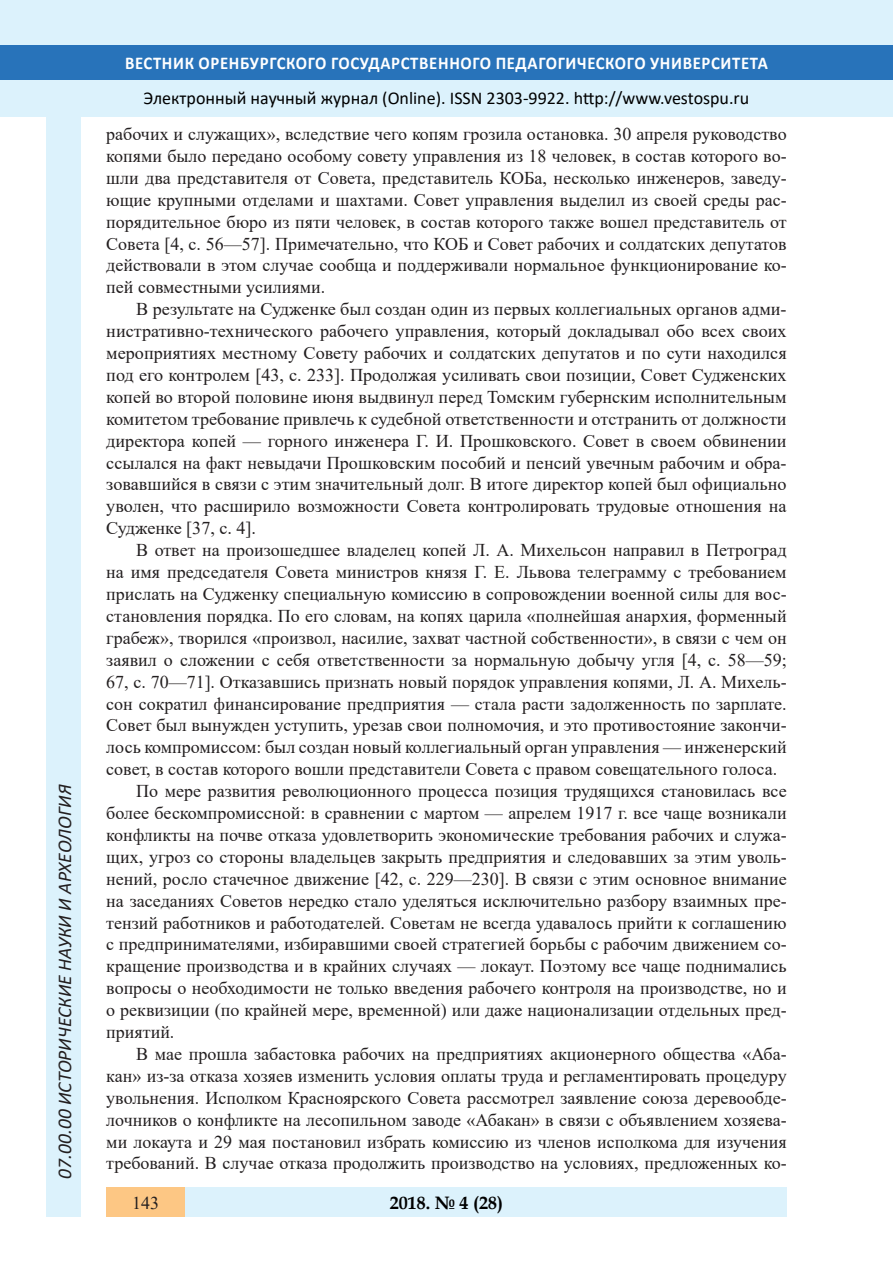
<style>
.page{position:relative;width:893px;height:1263px;background:#fff}
.page>*{position:absolute;margin:0;border:0;box-sizing:border-box;transform-origin:0 0}
.t1{font:italic 19.5px "Calibri";color:#231f20}
.Стиль2{font:18px/21.9px "Times New Roman";color:#231f20;text-align:justify}
.t2{font:18px "Calibri";color:#000}
.t3{font:700 18px "Calibri";letter-spacing:.04em;color:#fff;scale:.93 1}
.t4{font:700 18px "Book Antiqua";color:#000}
</style>
<div class="page">
<div style="left:0;top:0;width:893px;height:116px;background:#dcf2fc"></div>
<div style="left:0;top:45px;width:893px;height:34px;background:#2873ba"></div>
<div style="left:47px;top:116px;width:34px;height:1101px;background:#dcf2fc"></div>
<div style="left:106px;top:1188px;width:681px;height:29px;background:#dcf2fc"></div>
<div style="left:106px;top:1188px;width:79px;height:29px;background:#fdc784"></div>
<p class="t1" style="left:51px;top:1179px;width:395px;rotate:-90deg">07.00.00 ИСТОРИЧЕСКИЕ НАУКИ И АРХЕОЛОГИЯ</p>
<p class="t1" style="left:51px;top:1105px;width:206px;rotate:-90deg">БИОЛОГИЧЕСКИЕ НАУКИ</p>
<p class="t1" style="left:51px;top:1169px;width:11px;rotate:-90deg">3</p>
<p class="t3" style="left:125px;top:50px;width:693px">ВЕСТНИК ОРЕНБУРГСКОГО ГОСУДАРСТВЕННОГО ПЕДАГОГИЧЕСКОГО УНИВЕРСИТЕТА</p>
<p class="t2" style="left:144px;top:85px;width:607px">Электронный научный журнал (Online). ISSN 2303-9922. http://www.vestospu.ru</p>
<p class="t2" style="left:583px;top:85px;width:13px">t</p>
<p class="t2" style="left:583px;top:85px;width:13px">t</p>
<p class="Стиль2" style="left:106px;top:122px;width:682px">рабочих и служащих», вследствие чего копям грозила остановка. 30 апреля руководство копями было передано особому совету управления из 18 человек, в состав которого во&shy;шли два представителя от Совета, представитель КОБа, несколько инженеров, заведу&shy;ющие крупными отделами и шахтами. Совет управления выделил из своей среды рас&shy;порядительное бюро из пяти человек, в состав которого также вошел представитель от Совета [4, с. 56—57]. Примечательно, что КОБ и Совет рабочих и солдатских депутатов действовали в этом случае сообща и поддерживали нормальное функционирование ко&shy;пей совместными усилиями.</p>
<p class="Стиль2" style="left:106px;top:298px;width:682px;text-indent:30px">В результате на Судженке был создан один из первых коллегиальных органов адми&shy;нистративно-технического рабочего управления, который докладывал обо всех своих мероприятиях местному Совету рабочих и солдатских депутатов и по сути находился под его контролем [43, с. 233]. Продолжая усиливать свои позиции, Совет Судженских копей во второй половине июня выдвинул перед Томским губернским исполнительным комитетом требование привлечь к судебной ответственности и отстранить от должности директора копей — горного инженера Г. И. Прошковского. Совет в своем обвинении ссылался на факт невыдачи Прошковским пособий и пенсий увечным рабочим и обра&shy;зовавшийся в связи с этим значительный долг. В итоге директор копей был официально уволен, что расширило возможности Совета контролировать трудовые отношения на Судженке [37, с. 4].</p>
<p class="Стиль2" style="left:106px;top:539px;width:682px;text-indent:30px">В ответ на произошедшее владелец копей Л. А. Михельсон направил в Петроград на имя председателя Совета министров князя Г. Е. Львова телеграмму с требованием прислать на Судженку специальную комиссию в сопровождении военной силы для вос&shy;становления порядка. По его словам, на копях царила «полнейшая анархия, форменный грабеж», творился «произвол, насилие, захват частной собственности», в связи с чем он заявил о сложении с себя ответственности за нормальную добычу угля [4, с. 58—59; 67, с. 70—71]. Отказавшись признать новый порядок управления копями, Л. А. Михель&shy;сон сократил финансирование предприятия — стала расти задолженность по зарплате.<br>Совет был вынужден уступить, урезав свои полномочия, и это противостояние закончи&shy;лось компромиссом: был создан новый коллегиальный орган управления — инженерский совет, в состав которого вошли представители Совета с правом совещательного голоса.</p>
<p class="Стиль2" style="left:106px;top:779px;width:682px;text-indent:30px">По мере развития революционного процесса позиция трудящихся становилась все более бескомпромиссной: в сравнении с мартом — апрелем 1917 г. все чаще возникали конфликты на почве отказа удовлетворить экономические требования рабочих и служа&shy;щих, угроз со стороны владельцев закрыть предприятия и следовавших за этим уволь&shy;нений, росло стачечное движение [42, с. 229—230]. В связи с этим основное внимание на заседаниях Советов нередко стало уделяться исключительно разбору взаимных пре&shy;тензий работников и работодателей. Советам не всегда удавалось прийти к соглашению с предпринимателями, избиравшими своей стратегией борьбы с рабочим движением со&shy;кращение производства и в крайних случаях — локаут. Поэтому все чаще поднимались вопросы о необходимости не только введения рабочего контроля на производстве, но и о реквизиции (по крайней мере, временной) или даже национализации отдельных пред&shy;приятий.</p>
<p class="Стиль2" style="left:106px;top:1042px;width:682px;text-indent:30px">В мае прошла забастовка рабочих на предприятиях акционерного общества «Аба&shy;кан» из-за отказа хозяев изменить условия оплаты труда и регламентировать процедуру увольнения. Исполком Красноярского Совета рассмотрел заявление союза деревообде&shy;лочников о конфликте на лесопильном заводе «Абакан» в связи с объявлением хозяева&shy;ми локаута и 29 мая постановил избрать комиссию из членов исполкома для изучения требований. В случае отказа продолжить производство на условиях, предложенных ко-</p>
<p class="t4" style="left:390px;top:1190px;width:115px">2018. № 4 (28)</p>
<p class="Стиль2" style="left:132px;top:1191px;width:28px">143</p>
<p class="t4" style="left:460px;top:1190px;width:39px">2 6</p>
<p class="t4" style="left:460px;top:1190px;width:39px">1 5</p>
</div>
